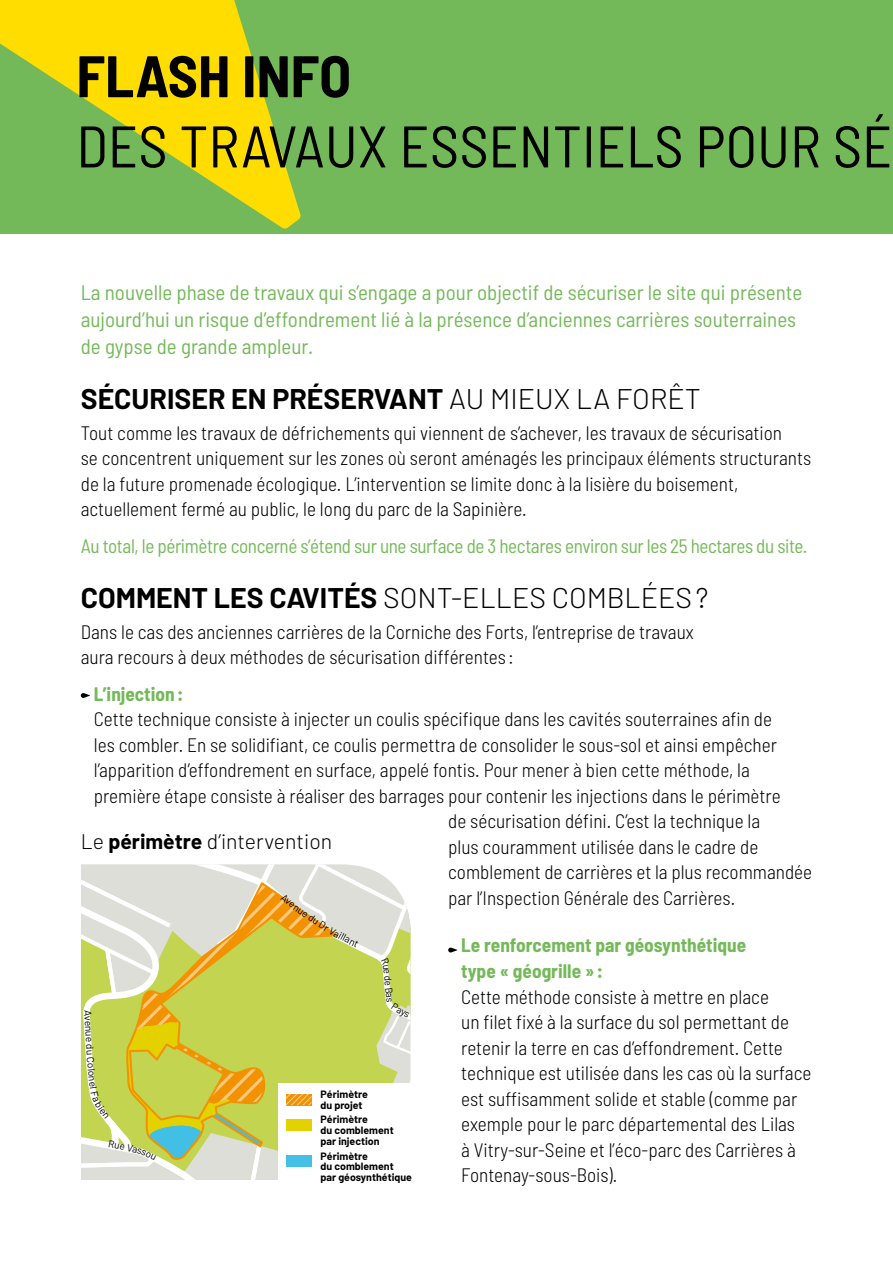
<style>
.page{position:relative;width:893px;height:1263px;background:#fff}
.page>*{position:absolute;margin:0;border:0;box-sizing:border-box;transform-origin:0 0}
.t1{font:semi-condensed 58.5px "Barlow";color:#000}
.t2{font:700 semi-condensed 58.5px "Barlow";color:#000}
.t3{font:300 28.5px "Barlow";color:#000}
.t4{font:700 28.5px "Barlow";color:#000}
.t5{font:300 21.15px "Barlow";color:#000}
.t6{font:semi-condensed 21px/27px "Barlow";color:#74b959}
.t7{font:300 semi-condensed 19.5px/25.5px "Barlow";color:#000}
.t8{font:semi-condensed 19.5px "Barlow";letter-spacing:-.02em;color:#74b959}
.t9{font:700 semi-condensed 19.5px/25.5px "Barlow";color:#74b959}
.t10{font:700 10.65px/10.6px "Barlow";color:#000}
.t11{font:10.05px "Barlow";color:#000}
.t12{font:10.05px "Barlow";color:#000;scale:.95 1}
.s1{font-weight:300}
.s2{font-weight:700}
</style>
<div class="page">
<div style="left:0;top:0;width:893px;height:234px;background:#74b959"></div>
<svg style="left:0;top:0;width:301px;height:229px;fill:#fd0"></svg>
<svg style="left:81px;top:693px;width:9px;height:5px"></svg>
<svg style="left:448px;top:948px;width:9px;height:4px"></svg>
<svg style="left:81px;top:864px;width:329px;height:316px"></svg>
<h1 class="t2" style="left:76px;top:40px;width:276px">FLASH INFO</h1>
<h1 class="t1" style="left:76px;top:110px;width:817px">DES TRAVAUX ESSENTIELS POUR SÉ</h1>
<p class="t6" style="left:81px;top:278px;width:723px">La nouvelle phase de travaux qui s’engage a pour objectif de sécuriser le site qui présente aujourd’hui un risque d’effondrement lié à la présence d’anciennes carrières souterraines de gypse de grande ampleur.</p>
<h2 class="t4" style="left:81px;top:381px;width:622px">SÉCURISER EN PRÉSERVANT <span class="s1">AU MIEUX LA FORÊT</span></h2>
<p class="t7" style="left:81px;top:419px;width:732px">Tout comme les travaux de défrichements qui viennent de s’achever, les travaux de sécurisation<br>se concentrent uniquement sur les zones où seront aménagés les principaux éléments structurants de la future promenade écologique. L’intervention se limite donc à la lisière du boisement, actuellement fermé au public, le long du parc de la Sapinière.</p>
<p class="t8" style="left:81px;top:534px;width:728px">Au total, le périmètre concerné s’étend sur une surface de 3 hectares environ sur les 25 hectares du site.</p>
<h2 class="t3" style="left:81px;top:580px;width:629px"><span class="s2">COMMENT LES CAVITÉS</span> SONT-ELLES COMBLÉES?</h2>
<p class="t7" style="left:81px;top:618px;width:614px">Dans le cas des anciennes carrières de la Corniche des Forts, l’entreprise de travaux aura recours à deux méthodes de sécurisation différentes :</p>
<p class="t9" style="left:94px;top:681px;width:91px">L’injection :</p>
<p class="t7" style="left:94px;top:706px;width:680px">Cette technique consiste à injecter un coulis spécifique dans les cavités souterraines afin de</p>
<p class="t7" style="left:94px;top:731px;width:685px">les combler. En se solidifiant, ce coulis permettra de consolider le sous-sol et ainsi empêcher</p>
<p class="t7" style="left:94px;top:757px;width:657px">l’apparition d’effondrement en surface, appelé fontis. Pour mener à bien cette méthode, la</p>
<p class="t7" style="left:94px;top:783px;width:688px">première étape consiste à réaliser des barrages pour contenir les injections dans le périmètre</p>
<p class="t7" style="left:448px;top:808px;width:314px">de sécurisation défini. C’est la technique la</p>
<p class="t7" style="left:448px;top:834px;width:312px">plus couramment utilisée dans le cadre de</p>
<p class="t7" style="left:448px;top:859px;width:365px">comblement de carrières et la plus recommandée</p>
<p class="t7" style="left:448px;top:885px;width:288px">par l’Inspection Générale des Carrières.</p>
<p class="t9" style="left:461px;top:932px;width:287px">Le renforcement par géosynthétique type « géogrille » :</p>
<p class="t7" style="left:461px;top:983px;width:352px">Cette méthode consiste à mettre en place<br>un filet fixé à la surface du sol permettant de retenir la terre en cas d’effondrement. Cette technique est utilisée dans les cas où la surface est suffisamment solide et stable (comme par exemple pour le parc départemental des Lilas<br>à Vitry-sur-Seine et l’éco-parc des Carrières à Fontenay-sous-Bois).</p>
<p class="t11" style="left:341px;top:751px;width:102px;rotate:16deg">Avenue Gaston Roussel</p>
<p class="t5" style="left:81px;top:829px;width:253px">Le <span class="s2">périmètre</span> d’intervention</p>
<p class="t11" style="left:342px;top:929px;width:23px;rotate:27deg">illant</p>
<p class="t12" style="left:393px;top:963px;width:37px;rotate:84deg">ue de Ba</p>
<p class="t11" style="left:94px;top:1015px;width:35px;rotate:87deg">venue d</p>
<p class="t10" style="left:321px;top:1089px;width:49px">Périmètre du projet</p>
<p class="t10" style="left:321px;top:1114px;width:75px">Périmètre<br>du comblement par injection</p>
<p class="t10" style="left:321px;top:1150px;width:93px">Périmètre<br>du comblement<br>par géosynthétique</p>
<p class="t11" style="left:110px;top:1137px;width:26px;rotate:11deg">Rue V</p>
</div>
